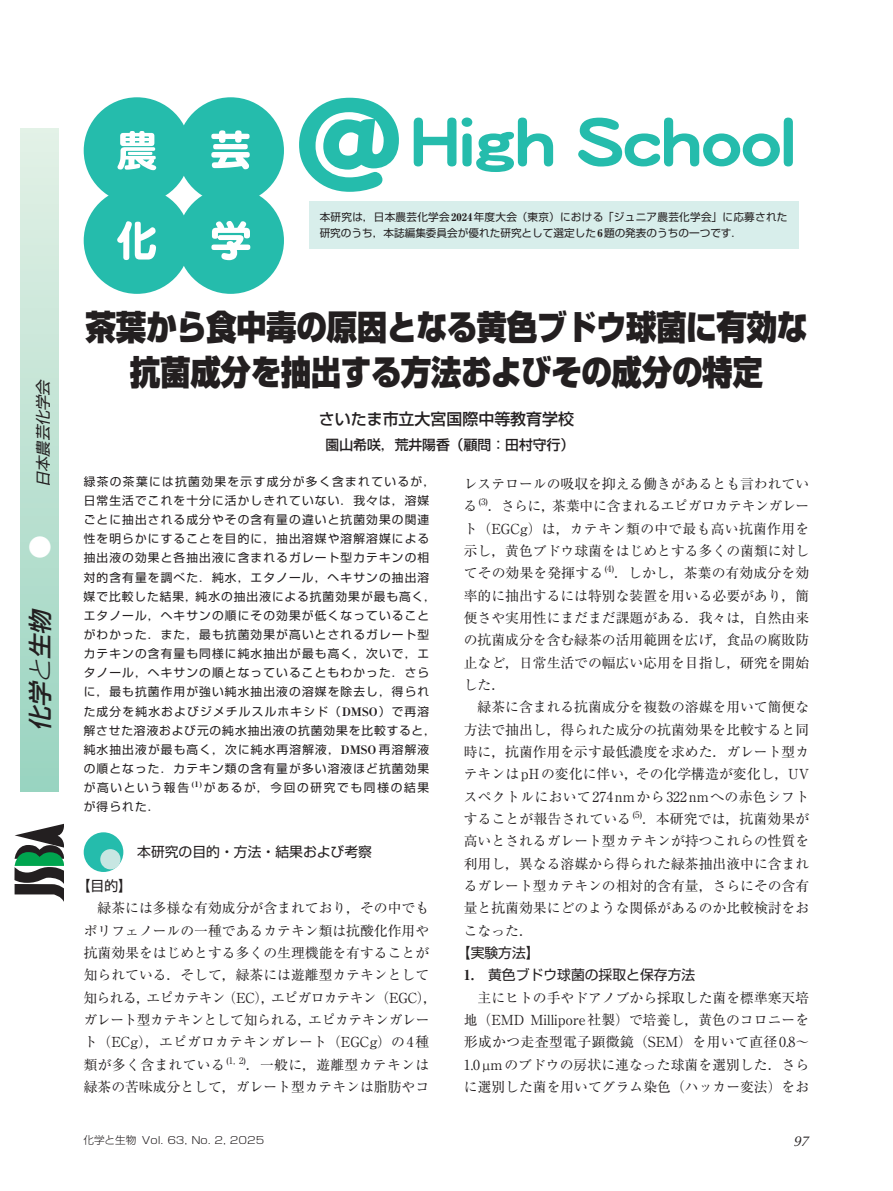
<style>
.page{position:relative;width:893px;height:1191px;background:#fff}
.page>*{position:absolute;margin:0;border:0;box-sizing:border-box;transform-origin:0 0}
.t1{font:900 34.05px/44.7px "Shin Go Pr 6";letter-spacing:-.015em;color:#231f20;text-align:center;scale:.9 1}
.t2{font:italic 500 24px "Shin Go Pr 6";color:#231f20}
.t3{font:500 24px "Shin Go Pr 6";color:#fff}
.t4{font:500 15.9px "Shin Go Pr 6";color:#231f20}
.t5{font:italic 15.15px "Shin Go Pr 6";color:#231f20}
.t6{font:13.8px/22.4px "Ryumin Pr 6";color:#231f20;text-align:justify}
.t7{font:13.8px/22.4px "Shin Go Pr 6";color:#231f20}
.t8{font:500 13.8px "Shin Go Pr 6";color:#231f20}
.t9{font:italic 13.8px "Optima Nova LT Pro";color:#231f20}
.t10{font:11.7px/19.2px "Shin Go Pr 6";letter-spacing:.1em;color:#231f20}
.t11{font:10.65px/15.9px "Shin Go Pr 6";color:#231f20}
.t12{font:300 10.05px "Shin Go Pr 6";color:#231f20;scale:1.13 1}
.s1{font-weight:300}
.s2{font-family:"Koz Min Pro"}
.s3{font-family:"Ryumin Pr 6";font-weight:800}
.s4{font-size:10.65px}
</style>
<div class="page">
<div style="left:84px;top:832px;width:39px;height:40px;background:#25bcac;border-radius:50%"></div>
<div style="left:100px;top:849px;width:21px;height:20px;background:#c7e6e2;border-radius:50%"></div>
<div style="left:20px;top:128px;width:38px;height:663px;background:linear-gradient(to bottom,#e3f1e6,#99d3c0)"></div>
<svg style="left:14px;top:823px;width:50px;height:78px"></svg>
<div style="left:84px;top:97px;width:106px;height:107px;background:#25bcac;border-radius:50%"></div>
<div style="left:177px;top:97px;width:107px;height:107px;background:#25bcac;border-radius:50%"></div>
<div style="left:84px;top:187px;width:106px;height:107px;background:#25bcac;border-radius:50%"></div>
<div style="left:177px;top:187px;width:107px;height:107px;background:#25bcac;border-radius:50%"></div>
<svg style="left:117px;top:131px;width:39px;height:39px"></svg>
<svg style="left:211px;top:130px;width:39px;height:39px"></svg>
<svg style="left:117px;top:221px;width:39px;height:39px"></svg>
<svg style="left:211px;top:221px;width:39px;height:39px"></svg>
<svg style="left:414px;top:118px;width:42px;height:48px"></svg>
<svg style="left:462px;top:117px;width:91px;height:55px"></svg>
<svg style="left:578px;top:118px;width:215px;height:48px"></svg>
<svg style="left:299px;top:98px;width:100px;height:94px"></svg>
<div style="left:309px;top:201px;width:489px;height:48px;background:#d8eeeb"></div>
<p class="t5" style="left:30px;top:487px;width:113px;rotate:-90deg">日本農芸化学会</p>
<h2 class="t3" style="left:20px;top:559px;width:25px;rotate:-90deg">●</h2>
<h2 class="t2" style="left:20px;top:731px;width:154px;rotate:-90deg">化学<span class="s1">と</span>生物　</h2>
<p class="t11" style="left:320px;top:208px;width:469px">本研究は<span class="s2">，</span>日本農芸化学会<span class="s3">2024</span>年度大会（東京）における「ジュニア農芸化学会」に応募された研究のうち<span class="s2">，</span>本誌編集委員会が優れた研究として選定した<span class="s3">6</span>題の発表のうちの一つです<span class="s2">．</span></p>
<h1 class="t1" style="left:86px;top:304px;width:803px">茶葉から食中毒の原因となる黄色ブドウ球菌に有効な抗菌成分を抽出する方法およびその成分の特定</h1>
<p class="t4" style="left:319px;top:405px;width:257px">さいたま市立大宮国際中等教育学校</p>
<p class="t8" style="left:326px;top:434px;width:250px">園山希咲<span class="s2">，</span>荒井陽香（顧問<span class="s2">：</span>田村守行）</p>
<p class="t10" style="left:84px;top:471px;width:354px">緑茶の茶葉には抗菌効果を示す成分が多く含まれているが<span class="s2">，</span>日常生活でこれを十分に活かしきれていない<span class="s2">．</span>我々は<span class="s2">，</span>溶媒ごとに抽出される成分やその含有量の違いと抗菌効果の関連性を明らかにすることを目的に<span class="s2">，</span>抽出溶媒や溶解溶媒による抽出液の効果と各抽出液に含まれるガレート型カテキンの相対的含有量を調べた<span class="s2">．</span>純水<span class="s2">，</span>エタノール<span class="s2">，</span>ヘキサンの抽出溶媒で比較した結果<span class="s2">，</span>純水の抽出液による抗菌効果が最も高く<span class="s2">，</span>エタノール<span class="s2">，</span>ヘキサンの順にその効果が低くなっていることがわかった<span class="s2">．</span>また<span class="s2">，</span>最も抗菌効果が高いとされるガレート型カテキンの含有量も同様に純水抽出が最も高く<span class="s2">，</span>次いで<span class="s2">，</span>エタノール<span class="s2">，</span>ヘキサンの順となっていることもわかった<span class="s2">．</span>さらに<span class="s2">，</span>最も抗菌作用が強い純水抽出液の溶媒を除去し<span class="s2">，</span>得られた成分を純水およびジメチルスルホキシド（<span class="s3">DMSO</span>）で再溶解させた溶液および元の純水抽出液の抗菌効果を比較すると<span class="s2">，</span>純水抽出液が最も高く<span class="s2">，</span>次に純水再溶解液<span class="s2">，</span><span class="s3">DMSO</span> 再溶解液の順となった<span class="s2">．</span>カテキン類の含有量が多い溶液ほど抗菌効果が高いという報告 <sup>(1)</sup> があるが<span class="s2">，</span>今回の研究でも同様の結果が得られた<span class="s2">．</span></p>
<p class="t7" style="left:137px;top:839px;width:236px">本研究の目的<span class="s2">・</span>方法<span class="s2">・</span>結果および考察</p>
<p class="t7" style="left:77px;top:873px;width:57px">【目的】</p>
<p class="t6" style="left:83px;top:896px;width:355px;text-align:center">緑茶には多様な有効成分が含まれており<span class="s2">，</span>その中でも<br>ポリフェノールの一種であるカテキン類は抗酸化作用や抗菌効果をはじめとする多くの生理機能を有することが知られている<span class="s2">．</span>そして<span class="s2">，</span>緑茶には遊離型カテキンとして知られる<span class="s2">，</span>エピカテキン（EC）<span class="s2">，</span>エピガロカテキン（EGC）<span class="s2">，</span>ガレート型カテキンとして知られる<span class="s2">，</span>エピカテキンガレート（ECg）<span class="s2">，</span>エピガロカテキンガレート（EGCg）の4種類が多く含まれている <sup>(1,</sup> <sup>2)</sup><span class="s2">．</span>一般に<span class="s2">，</span>遊離型カテキンは緑茶の苦味成分として<span class="s2">，</span>ガレート型カテキンは脂肪やコ</p>
<p class="t6" style="left:464px;top:472px;width:347px">レステロールの吸収を抑える働きがあるとも言われている <sup>(3)</sup><span class="s2">．</span>さらに<span class="s2">，</span>茶葉中に含まれるエピガロカテキンガレート（EGCg）は<span class="s2">，</span>カテキン類の中で最も高い抗菌作用を示し<span class="s2">，</span>黄色ブドウ球菌をはじめとする多くの菌類に対してその効果を発揮する <sup>(4)</sup><span class="s2">．</span>しかし<span class="s2">，</span>茶葉の有効成分を効率的に抽出するには特別な装置を用いる必要があり<span class="s2">，</span>簡便さや実用性にまだまだ課題がある<span class="s2">．</span>我々は<span class="s2">，</span>自然由来の抗菌成分を含む緑茶の活用範囲を広げ<span class="s2">，</span>食品の腐敗防止など<span class="s2">，</span>日常生活での幅広い応用を目指し<span class="s2">，</span>研究を開始した<span class="s2">．</span></p>
<p class="t6" style="left:464px;top:695px;width:347px;text-indent:14px">緑茶に含まれる抗菌成分を複数の溶媒を用いて簡便な方法で抽出し<span class="s2">，</span>得られた成分の抗菌効果を比較すると同時に<span class="s2">，</span>抗菌作用を示す最低濃度を求めた<span class="s2">．</span>ガレート型カテキンはpHの変化に伴い<span class="s2">，</span>その化学構造が変化し<span class="s2">，</span>UVスペクトルにおいて274 nmから322 nmへの赤色シフトすることが報告されている <sup>(5)</sup><span class="s2">．</span>本研究では<span class="s2">，</span>抗菌効果が高いとされるガレート型カテキンが持つこれらの性質を利用し<span class="s2">，</span>異なる溶媒から得られた緑茶抽出液中に含まれるガレート型カテキンの相対的含有量<span class="s2">，</span>さらにその含有量と抗菌効果にどのような関係があるのか比較検討をおこなった<span class="s2">．</span></p>
<p class="t7" style="left:464px;top:940px;width:233px;text-indent:-7px">【実験方法】<br><span class="s3">1.</span>　黄色ブドウ球菌の採取と保存方法</p>
<p class="t6" style="left:464px;top:985px;width:347px;text-indent:14px">主にヒトの手やドアノブから採取した菌を標準寒天培地（EMD Millipore社製）で培養し<span class="s2">，</span>黄色のコロニーを形成かつ走査型電子顕微鏡（SEM）を用いて直径0.8～1.0 µmのブドウの房状に連なった球菌を選別した<span class="s2">．</span>さらに選別した菌を用いてグラム染色（ハッカー変法）をお</p>
<p class="t12" style="left:83px;top:1131px;width:162px"><span class="s4">化学と生物</span> Vol. 63, No. 2, 2025</p>
<p class="t9" style="left:794px;top:1132px;width:17px">97</p>
</div>
